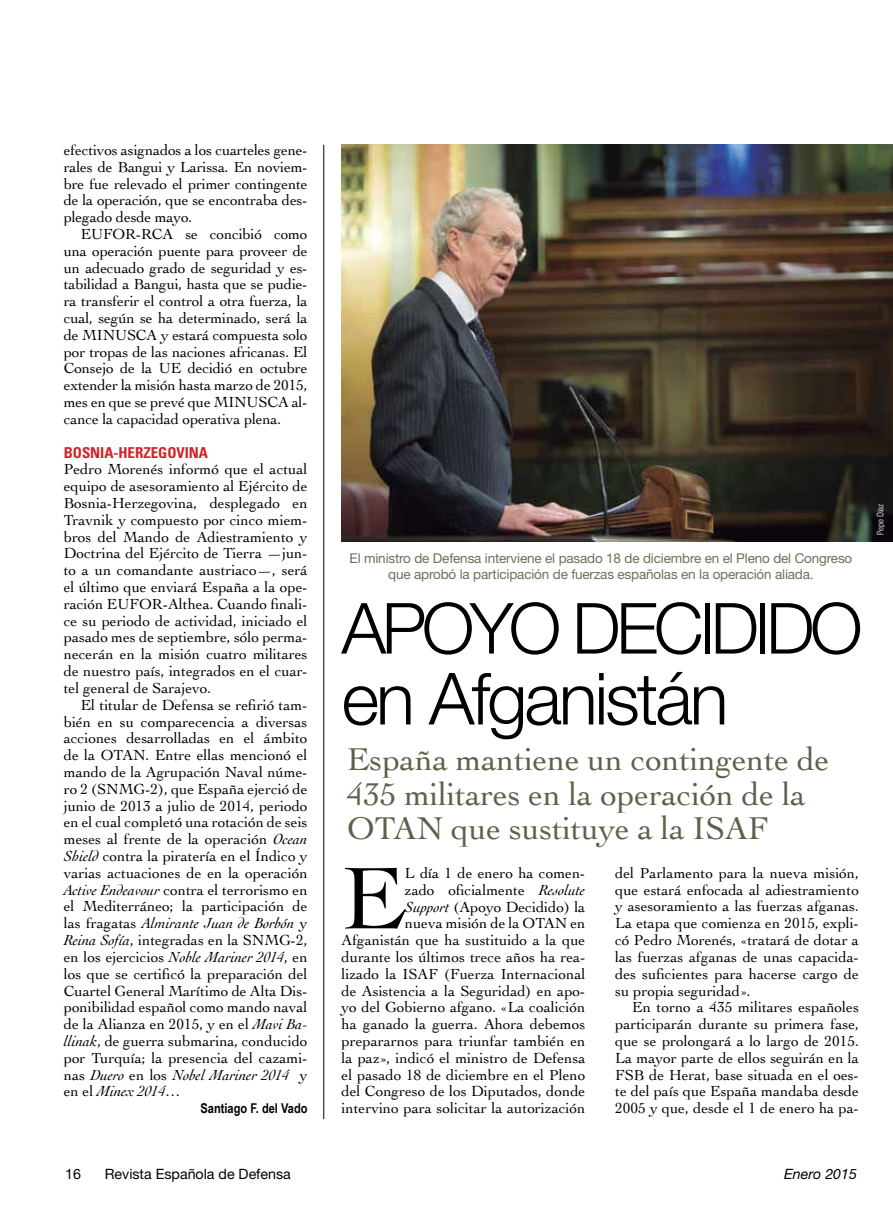
<style>
.page{position:relative;width:893px;height:1217px;background:#fff}
.page>*{position:absolute;margin:0;border:0;box-sizing:border-box;transform-origin:0 0}
.t1{font:92.4px "Cochin";color:#000}
.t2{font:300 72px "Helvetica Neue";letter-spacing:-.04em;color:#000}
.t3{font:300 70.5px "Helvetica Neue";letter-spacing:-.06em;color:#000}
.t4{font:33px/34.5px "Cochin";letter-spacing:-.005em;color:#5f604a}
.t5{font:15.3px/16.8px "Cochin";color:#000;text-align:justify}
.t6{font:700 condensed 15px "Univers";letter-spacing:-.005em;color:#d22229}
.t7{font:14.25px "Helvetica Neue";color:#000}
.t8{font:italic 14.25px "Helvetica Neue";color:#000}
.t9{font:13.5px/15.8px "Helvetica Neue";letter-spacing:-.01em;color:#6e6f5a;text-align:center}
.t10{font:700 13.5px "Arial Narrow";color:#000}
.t11{font:300 condensed 9px "Univers";letter-spacing:-.005em;color:#fff}
.s1{font-style:italic}
</style>
<div class="page">
<hr style="left:323px;top:145px;width:1px;height:973px;background:#000">
<img style="left:342px;top:145px;width:551px;height:396px">
<p class="t5" style="left:64px;top:141px;width:245px">efectivos asignados a los cuarteles gene&shy;rales de Bangui y Larissa. En noviem&shy;bre fue relevado el primer contingente de la operación, que se encontraba des&shy;plegado desde mayo.</p>
<p class="t5" style="left:64px;top:225px;width:245px;text-indent:17px">EUFOR-RCA se concibió como una operación puente para proveer de un adecuado grado de seguridad y es&shy;tabilidad a Bangui, hasta que se pudie&shy;ra transferir el control a otra fuerza, la cual, según se ha determinado, será la de MINUSCA y estará compuesta solo por tropas de las naciones africanas. El Consejo de la UE decidió en octubre extender la misión hasta marzo de 2015, mes en que se prevé que MINUSCA al&shy;cance la capacidad operativa plena.</p>
<p class="t6" style="left:64px;top:443px;width:146px">BOSNIA-HERZEGOVINA</p>
<p class="t5" style="left:64px;top:460px;width:245px">Pedro Morenés informó que el actual equipo de asesoramiento al Ejército de Bosnia-Herzegovina, desplegado en Travnik y compuesto por cinco miem&shy;bros del Mando de Adiestramiento y Doctrina del Ejército de Tierra —jun&shy;to a un comandante austriaco—, será el último que enviará España a la ope&shy;ración EUFOR-Althea. Cuando finali&shy;ce su periodo de actividad, iniciado el pasado mes de septiembre, sólo perma&shy;necerán en la misión cuatro militares de nuestro país, integrados en el cuar&shy;tel general de Sarajevo.</p>
<p class="t5" style="left:64px;top:695px;width:245px;text-indent:17px">El titular de Defensa se refirió tam&shy;bién en su comparecencia a diversas acciones desarrolladas en el ámbito de la OTAN. Entre ellas mencionó el mando de la Agrupación Naval núme&shy;ro 2 (SNMG-2), que España ejerció de junio de 2013 a julio de 2014, periodo en el cual completó una rotación de seis meses al frente de la operación <span class="s1">Ocean Shield</span> contra la piratería en el Índico y varias actuaciones de en la operación <span class="s1">Active Endeavour</span> contra el terrorismo en el Mediterráneo; la participación de las fragatas <span class="s1">Almirante Juan de Borbón</span> y <span class="s1">Reina Sofía</span>, integradas en la SNMG-2, en los ejercicios <span class="s1">Noble Mariner 2014</span>, en los que se certificó la preparación del Cuartel General Marítimo de Alta Dis&shy;ponibilidad español como mando naval de la Alianza en 2015, y en el <span class="s1">Mavi Ba&shy;llinak</span>, de guerra submarina, conducido por Turquía; la presencia del cazami&shy;nas <span class="s1">Duero</span> en los <span class="s1">Nobel Mariner 2014</span> y en el <span class="s1">Minex 2014</span>…</p>
<p class="t10" style="left:201px;top:1097px;width:109px">Santiago F. del Vado</p>
<p class="t9" style="left:350px;top:550px;width:504px">El ministro de Defensa interviene el pasado 18 de diciembre en el Pleno del Congreso que aprobó la participación de fuerzas españolas en la operación aliada.</p>
<h3 class="t3" style="left:342px;top:585px;width:522px">Apoyo deci dido</h3>
<h2 class="t2" style="left:342px;top:654px;width:388px">en Afganistán</h2>
<h3 class="t4" style="left:347px;top:740px;width:484px">España mantiene un contingente de<br>435 militares en la operación de la<br>OTAN que sustituye a la ISAF</h3>
<p class="t5" style="left:342px;top:863px;width:245px;text-align:right">L día 1 de enero ha comen-<br>zado oficialmente <span class="s1">Resolute<br>Support</span> (Apoyo Decidido) la<br>nueva misión de la OTAN en Afganistán que ha sustituido a la que durante los últimos trece años ha rea&shy;lizado la ISAF (Fuerza Internacional de Asistencia a la Seguridad) en apo&shy;yo del Gobierno afgano. «La coalición ha ganado la guerra. Ahora debemos prepararnos para triunfar también en la paz», indicó el ministro de Defensa el pasado 18 de diciembre en el Pleno del Congreso de los Diputados, donde intervino para solicitar la autorización</p>
<p class="t5" style="left:615px;top:863px;width:245px">del Parlamento para la nueva misión, que estará enfocada al adiestramiento y asesoramiento a las fuerzas afganas.<br>La etapa que comienza en 2015, expli&shy;có Pedro Morenés, «tratará de dotar a las fuerzas afganas de unas capacida&shy;des suficientes para hacerse cargo de su propia seguridad».</p>
<h1 class="t1" style="left:342px;top:835px;width:65px">E</h1>
<p class="t5" style="left:615px;top:998px;width:245px;text-indent:17px">En torno a 435 militares españoles participarán durante su primera fase, que se prolongará a lo largo de 2015.<br>La mayor parte de ellos seguirán en la FSB de Herat, base situada en el oes&shy;te del país que España mandaba desde 2005 y que, desde el 1 de enero ha pa-</p>
<p class="t11" style="left:875px;top:535px;width:33px;rotate:-90deg">Pepe Díaz</p>
<p class="t7" style="left:65px;top:1164px;width:17px">16</p>
<p class="t7" style="left:105px;top:1164px;width:188px">Revista Española de Defensa</p>
<p class="t8" style="left:784px;top:1164px;width:74px">Enero 2015</p>
</div>
